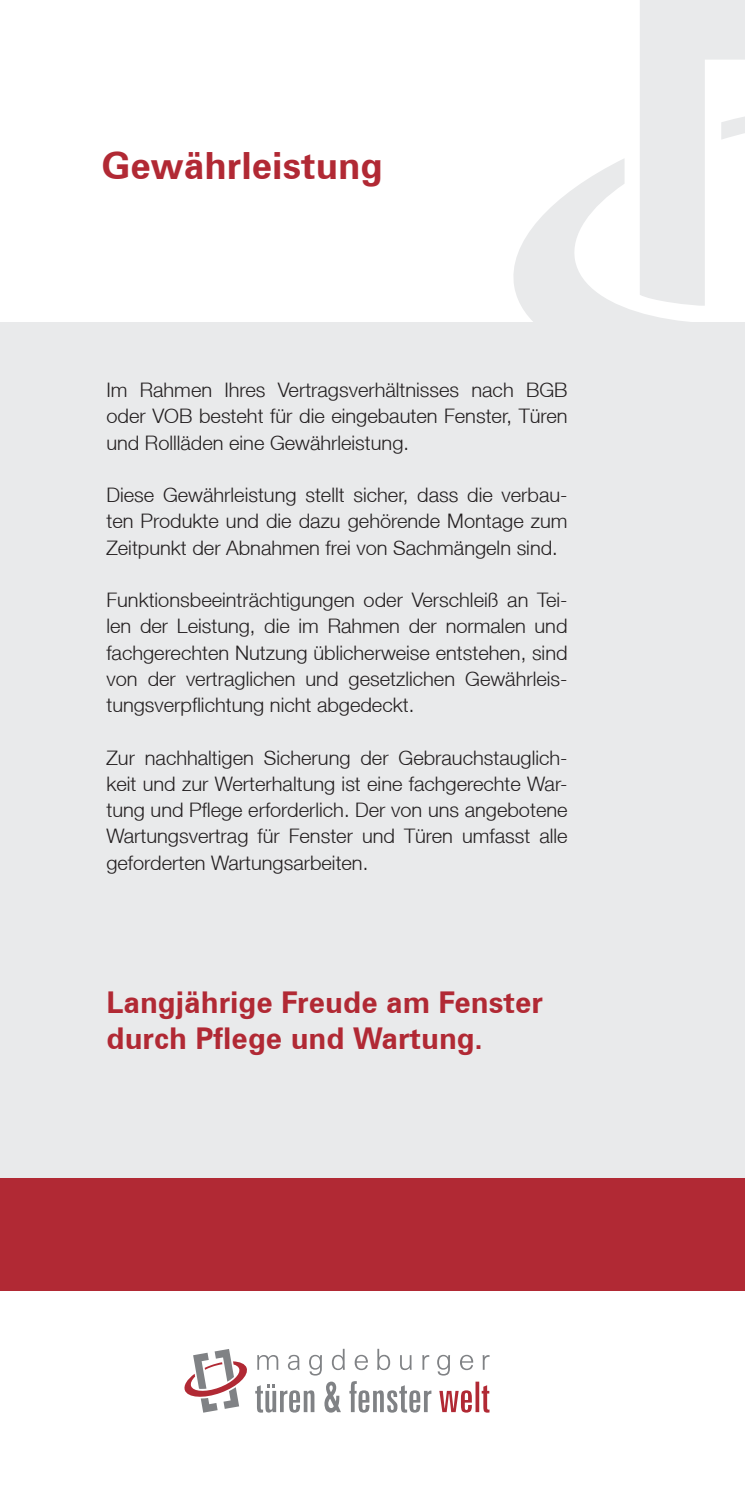
<style>
.page{position:relative;width:745px;height:1489px;background:#fff}
.page>*{position:absolute;margin:0;border:0;box-sizing:border-box;transform-origin:0 0}
.t1{font:700 37.5px "Zurich BT";color:#b12934}
.t2{font:700 30px/36px "Zurich BT";color:#b12934}
.t3{font:300 20px/26.2px "Helvetica Neue LT";color:#231f20;text-align:justify}
</style>
<div class="page">
<div style="left:0;top:322px;width:744px;height:968px;background:#e9eaeb"></div>
<div style="left:0;top:1178px;width:744px;height:112px;background:#b12934"></div>
<svg style="left:513px;top:159px;width:174px;height:163px"></svg>
<svg style="left:639px;top:0;width:105px;height:306px"></svg>
<svg style="left:255px;top:1348px;width:234px;height:64px"></svg>
<svg style="left:184px;top:1349px;width:63px;height:63px"></svg>
<h1 class="t1" style="left:101px;top:142px;width:283px">Gewährleistung</h1>
<p class="t3" style="left:106px;top:376px;width:462px">Im Rahmen Ihres Vertragsverhältnisses nach BGB oder VOB besteht für die eingebauten Fenster, Türen und Rollläden eine Gewährleistung.</p>
<p class="t3" style="left:106px;top:481px;width:462px">Diese Gewährleistung stellt sicher, dass die verbau&shy;ten Produkte und die dazu gehörende Montage zum Zeitpunkt der Abnahmen frei von Sachmängeln sind.</p>
<p class="t3" style="left:106px;top:586px;width:462px">Funktionsbeeinträchtigungen oder Verschleiß an Tei&shy;len der Leistung, die im Rahmen der normalen und fachgerechten Nutzung üblicherweise entstehen, sind von der vertraglichen und gesetzlichen Gewährleis&shy;tungsverpflichtung nicht abgedeckt.</p>
<p class="t3" style="left:106px;top:744px;width:462px">Zur nachhaltigen Sicherung der Gebrauchstauglich&shy;keit und zur Werterhaltung ist eine fachgerechte War&shy;tung und Pflege erforderlich. Der von uns angebotene Wartungsvertrag für Fenster und Türen umfasst alle geforderten Wartungsarbeiten.</p>
<h2 class="t2" style="left:106px;top:984px;width:438px">Langjährige Freude am Fenster durch Pflege und Wartung.</h2>
</div>
